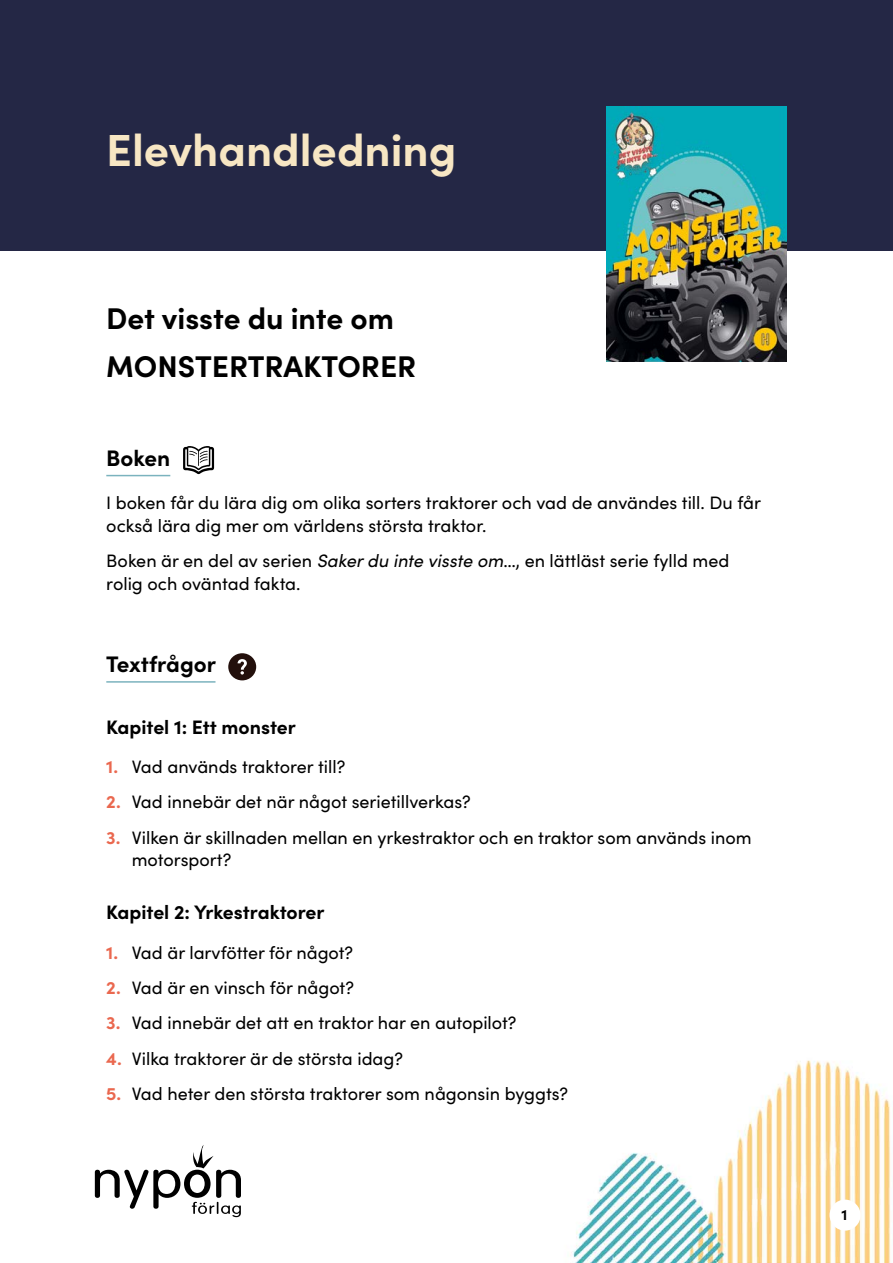
<style>
.page{position:relative;width:893px;height:1263px;background:#fff}
.page>*{position:absolute;margin:0;border:0;box-sizing:border-box;transform-origin:0 0}
.t1{font:700 45px "Sofia Pro";color:#f7e6c3}
.t2{font:700 30px/48.8px "Sofia Pro";color:#000}
.t3{font:700 22.5px "Sofia Pro";color:#000}
.t4{font:700 19.5px "Sofia Pro";color:#000}
.t5{font:18px/22.5px "Sofia Pro";color:#000}
.t6{font:700 15px "Sofia Pro";color:#000}
.s1{font-style:italic}
.s2{font-weight:700;color:#ea684f}
</style>
<div class="page">
<img style="left:94px;top:449px;width:797px;height:814px">
<div style="left:0;top:0;width:893px;height:251px;background:#242745"></div>
<img style="left:606px;top:107px;width:181px;height:254px">
<div style="left:830px;top:1199px;width:30px;height:31px;background:#fff;border-radius:50%"></div>
<hr style="left:106px;top:475px;width:64px;height:1px;background:#7bb3be">
<hr style="left:106px;top:681px;width:109px;height:2px;background:#7bb3be">
<svg style="left:183px;top:446px;width:31px;height:28px"></svg>
<svg style="left:228px;top:653px;width:28px;height:27px"></svg>
<svg style="left:95px;top:1145px;width:146px;height:72px"></svg>
<h1 class="t1" style="left:106px;top:116px;width:352px">Elevhandledning</h1>
<h2 class="t2" style="left:106px;top:291px;width:311px">Det visste du inte om<br>MONSTERTRAKTORER</h2>
<p class="t3" style="left:106px;top:440px;width:66px">Boken</p>
<p class="t5" style="left:106px;top:491px;width:656px">I boken får du lära dig om olika sorters traktorer och vad de användes till. Du får också lära dig mer om världens största traktor.</p>
<p class="t5" style="left:106px;top:549px;width:625px">Boken är en del av serien <span class="s1">Saker du inte visste om</span>…, en lättläst serie fylld med rolig och oväntad fakta.</p>
<p class="t3" style="left:106px;top:647px;width:111px">Textfrågor</p>
<p class="t4" style="left:106px;top:712px;width:191px">Kapitel 1: Ett monster</p>
<p class="t5" style="left:106px;top:754px;width:240px"><span class="s2">1.</span> Vad används traktorer till?</p>
<p class="t5" style="left:106px;top:790px;width:366px"><span class="s2">2.</span> Vad innebär det när något serietillverkas?</p>
<p class="t5" style="left:132px;top:825px;width:621px;text-indent:-26px"><span class="s2">3.</span> Vilken är skillnaden mellan en yrkestraktor och en traktor som används inom motorsport?</p>
<p class="t4" style="left:106px;top:897px;width:220px">Kapitel 2: Yrkestraktorer</p>
<p class="t5" style="left:106px;top:940px;width:248px"><span class="s2">1.</span> Vad är larvfötter för något?</p>
<p class="t5" style="left:106px;top:975px;width:249px"><span class="s2">2.</span> Vad är en vinsch för något?</p>
<p class="t5" style="left:106px;top:1011px;width:412px"><span class="s2">3.</span> Vad innebär det att en traktor har en autopilot?</p>
<p class="t5" style="left:106px;top:1046px;width:298px"><span class="s2">4.</span> Vilka traktorer är de största idag?</p>
<p class="t5" style="left:106px;top:1081px;width:463px"><span class="s2">5.</span> Vad heter den största traktorer som någonsin byggts?</p>
<p class="t6" style="left:842px;top:1204px;width:7px">1</p>
</div>
